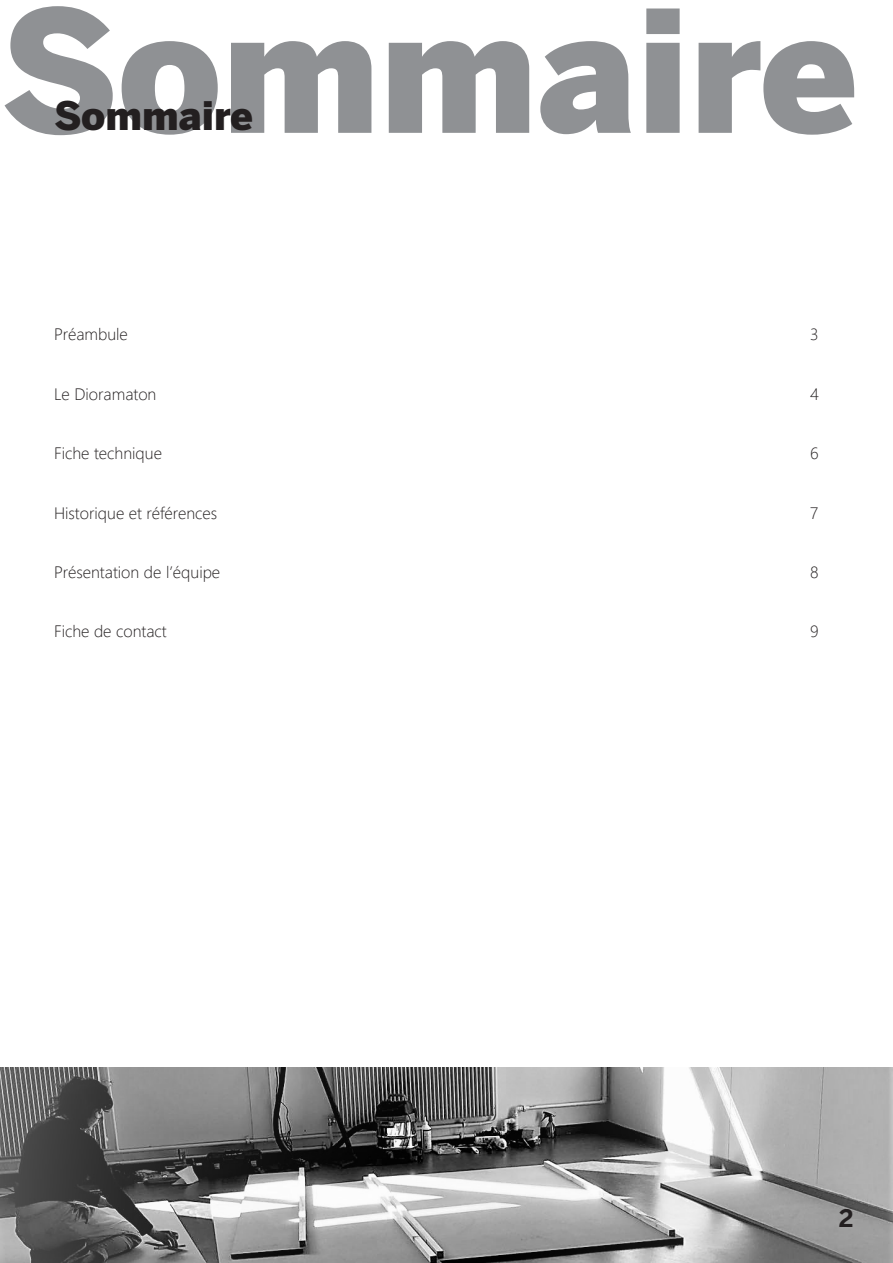
<style>
.page{position:relative;width:893px;height:1263px;background:#fff}
.page>*{position:absolute;margin:0;border:0;box-sizing:border-box;transform-origin:0 0}
.t1{font:900 168px "Benton Sans";color:#8f9194}
.t2{font:900 39px "Benton Sans";color:#231f20}
.t3{font:700 24px "Benton Sans";color:#231f20}
.t4{font:300 16.5px "Segoe UI";color:#231f20}
</style>
<div class="page">
<img style="left:0;top:1067px;width:893px;height:196px">
<p class="t1" style="left:0;top:-29px;width:860px">Sommaire</p>
<p class="t2" style="left:54px;top:92px;width:201px">Sommaire</p>
<p class="t4" style="left:54px;top:319px;width:75px">Préambule</p>
<p class="t4" style="left:810px;top:319px;width:10px">3</p>
<p class="t4" style="left:54px;top:378px;width:104px">Le Dioramaton</p>
<p class="t4" style="left:810px;top:378px;width:10px">4</p>
<p class="t4" style="left:54px;top:438px;width:110px">Fiche technique</p>
<p class="t4" style="left:810px;top:438px;width:10px">6</p>
<p class="t4" style="left:54px;top:497px;width:165px">Historique et références</p>
<p class="t4" style="left:810px;top:497px;width:10px">7</p>
<p class="t4" style="left:54px;top:556px;width:168px">Présentation de l’équipe</p>
<p class="t4" style="left:810px;top:556px;width:10px">8</p>
<p class="t4" style="left:54px;top:616px;width:114px">Fiche de contact</p>
<p class="t4" style="left:810px;top:616px;width:10px">9</p>
<p class="t3" style="left:839px;top:1204px;width:16px">2</p>
</div>
